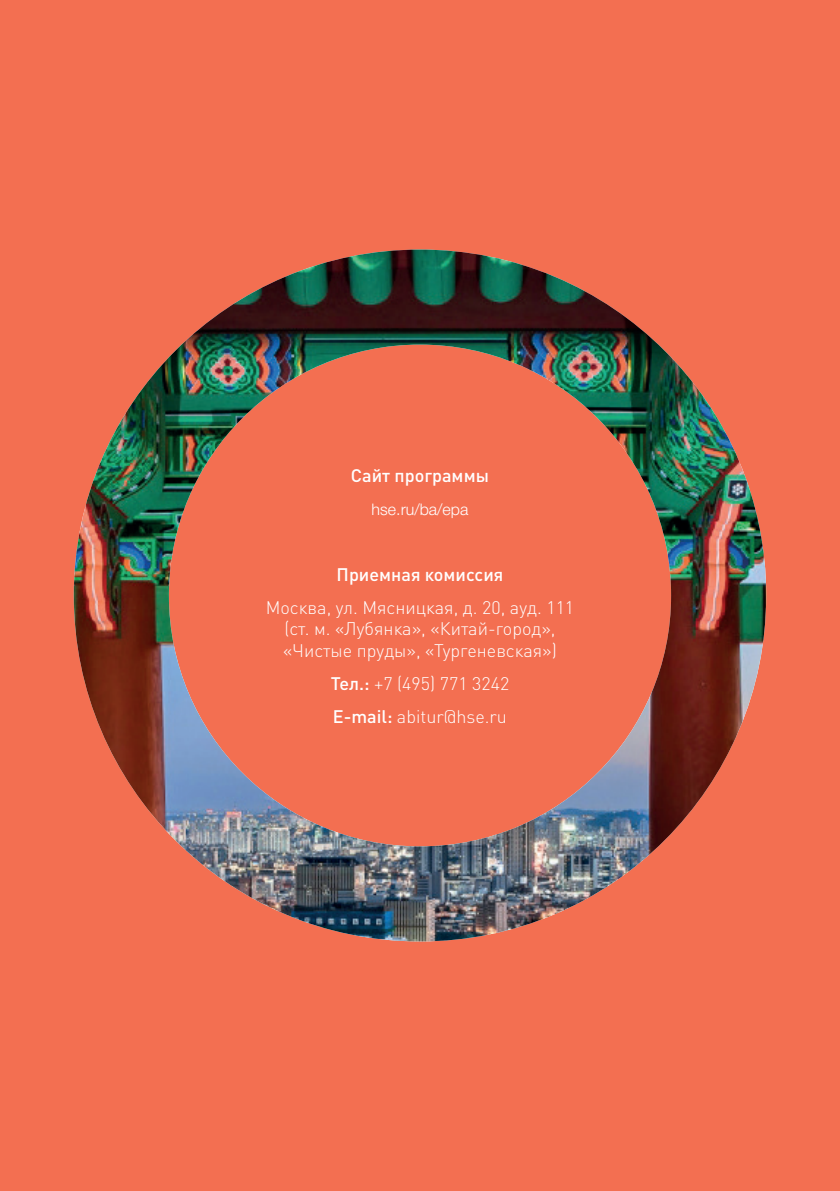
<style>
.page{position:relative;width:840px;height:1191px;background:#fff}
.page>*{position:absolute;margin:0;border:0;box-sizing:border-box;transform-origin:0 0}
.t1{font:300 18px/21.6px "DIN Pro";color:#fff;text-align:center}
.t2{font:500 18px "DIN Pro";color:#fff}
.t3{font:300 16px "Helvetica Neue Cyr";color:#fff}
.s1{font-weight:500}
</style>
<div class="page">
<div style="left:0;top:0;width:839px;height:1191px;background:#f36f51"></div>
<img style="left:74px;top:249px;width:691px;height:692px">
<p class="t2" style="left:351px;top:463px;width:139px">Сайт программы</p>
<p class="t3" style="left:371px;top:500px;width:98px">hse.ru/ba/epa</p>
<p class="t2" style="left:336px;top:562px;width:168px">Приемная комиссия</p>
<p class="t1" style="left:265px;top:595px;width:310px">Москва, ул. Мясницкая, д. 20, ауд. 111 (ст. м. «Лубянка», «Китай-город», «Чистые пруды», «Тургеневская»)</p>
<p class="t1" style="left:330px;top:672px;width:180px"><span class="s1">Тел.:</span> +7 (495) 771 3242</p>
<p class="t1" style="left:333px;top:705px;width:175px"><span class="s1">E-mail:</span> abitur@hse.ru</p>
</div>
